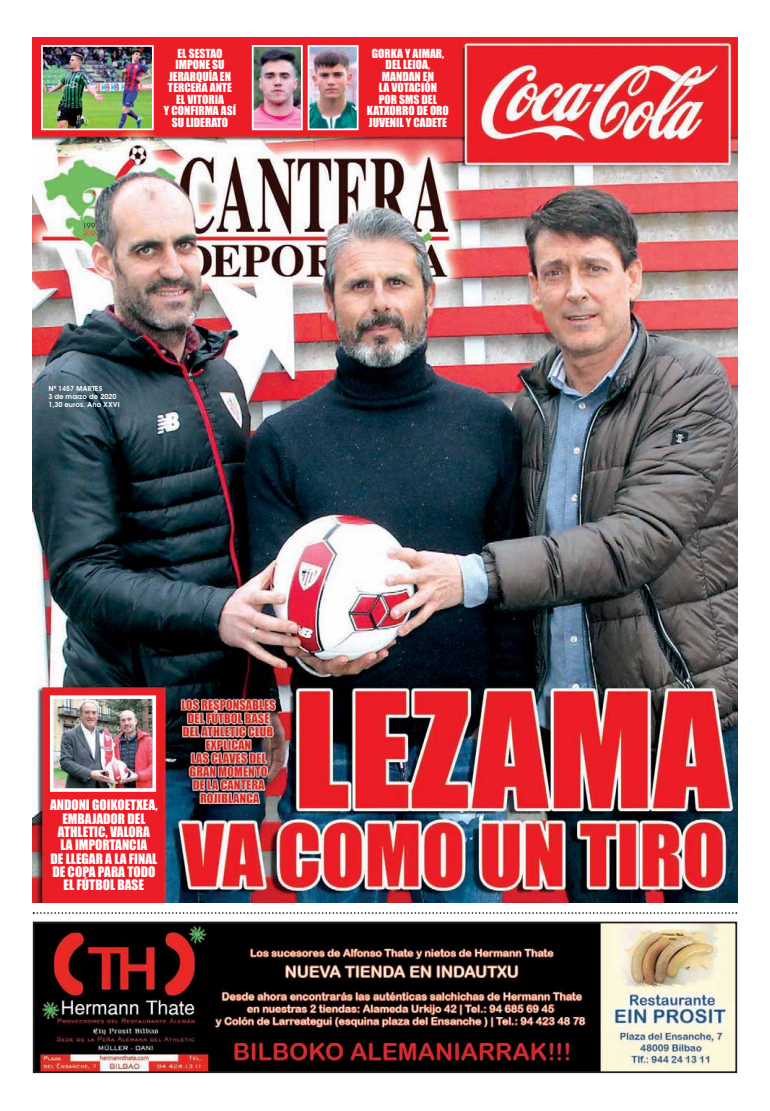
<style>
.page{position:relative;width:770px;height:1111px;background:#fff}
.page>*{position:absolute;margin:0;border:0;box-sizing:border-box;transform-origin:0 0}
.t1{font:13.4px/13.4px "Impact";color:#fff;text-align:center}
.t2{font:11.6px/11.6px "Impact";color:#fff;text-align:center}
.t3{font:600 7.1px/8px "Avant Garde";color:#fff}
</style>
<div class="page">
<img style="left:33px;top:38px;width:704px;height:864px">
<svg style="left:33px;top:912px;width:704px;height:1px"></svg>
<img style="left:36px;top:924px;width:698px;height:145px">
<div style="left:33px;top:921px;width:704px;height:151px;border:2px solid #231f20"></div>
<img style="left:44px;top:48px;width:107px;height:79px">
<div style="left:41px;top:45px;width:113px;height:85px;border:2px solid #fff"></div>
<img style="left:255px;top:48px;width:45px;height:79px">
<div style="left:252px;top:45px;width:51px;height:85px;border:2px solid #fff"></div>
<img style="left:310px;top:48px;width:45px;height:79px">
<div style="left:307px;top:45px;width:51px;height:85px;border:2px solid #fff"></div>
<img style="left:55px;top:700px;width:96px;height:86px">
<div style="left:50px;top:695px;width:106px;height:96px;border:4px solid #fff"></div>
<p class="t2" style="left:164px;top:48px;width:74px">EL SESTAO<br>IMPONE SU<br>JERARQUÍA EN<br>TERCERA ANTE<br>EL VITORIA<br>Y CONFIRMA ASÍ<br>SU LIDERATO</p>
<p class="t2" style="left:367px;top:48px;width:83px">GORKA Y AIMAR,<br>DEL LEIOA,<br>MANDAN EN<br>LA VOTACIÓN<br>POR SMS DEL<br>KATXORRO DE ORO<br>JUVENIL Y CADETE</p>
<p class="t3" style="left:48px;top:385px;width:73px">Nº 1457 MARTES<br>3 de marzo de 2020<br>1,30 euros. Año XXVI</p>
<p class="t1" style="left:50px;top:799px;width:109px">ANDONI GOIKOETXEA,<br>EMBAJADOR DEL<br>ATHLETIC, VALORA<br>LA IMPORTANCIA<br>DE LLEGAR A LA FINAL<br>DE COPA PARA TODO<br>EL FÚTBOL BASE</p>
</div>
